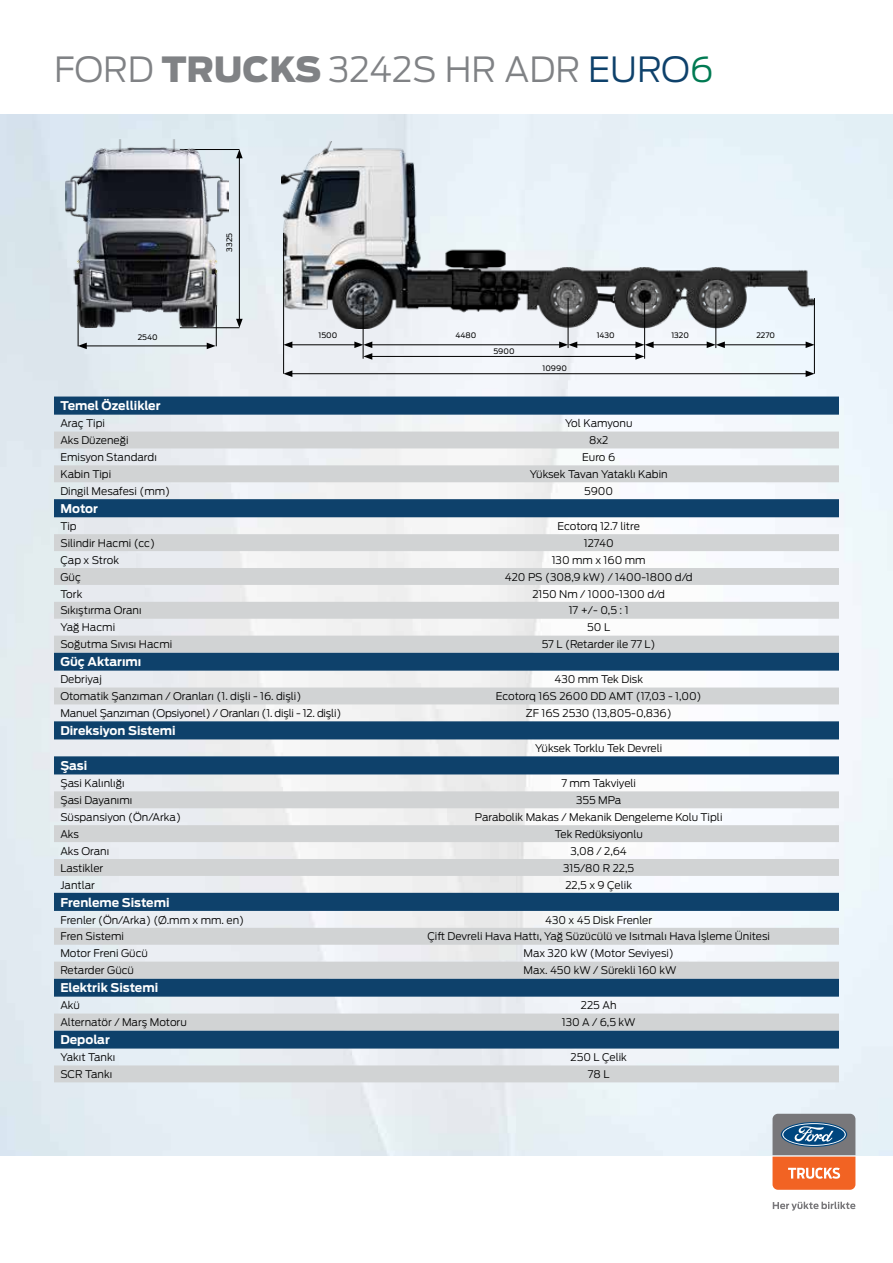
<style>
.page{position:relative;width:893px;height:1263px;background:#fff}
.page>*{position:absolute;margin:0;border:0;box-sizing:border-box;transform-origin:0 0}
.t1{font:300 34.5px "Ford Antenna";color:#808285}
.t2{font:700 12px "Ford Antenna";color:#fff}
.t3{font:300 10.5px "Ford Antenna";color:#000}
.t4{font:300 10.5px "Ford Antenna";letter-spacing:-.02em;color:#000}
.t5{font:7.5px "Ford Antenna";color:#000}
.s1{font-weight:900}
.s2{color:#0e416b}
.s3{color:#007a52}
</style>
<div class="page">
<img style="left:0;top:114px;width:893px;height:1041px">
<svg style="left:772px;top:1114px;width:83px;height:76px;background:#a6796a"></svg>
<svg style="left:773px;top:1202px;width:82px;height:8px"></svg>
<svg style="left:54px;top:396px;width:785px;height:36px"></svg>
<svg style="left:54px;top:432px;width:785px;height:650px"></svg>
<hr style="left:78px;top:305px;width:1px;height:41px;background:#000">
<hr style="left:216px;top:305px;width:1px;height:41px;background:#000">
<hr style="left:84px;top:346px;width:125px;height:1px;background:#000">
<svg style="left:78px;top:343px;width:9px;height:6px"></svg>
<svg style="left:207px;top:343px;width:9px;height:6px"></svg>
<hr style="left:180px;top:149px;width:59px;height:1px;background:#000">
<hr style="left:180px;top:327px;width:59px;height:1px;background:#000">
<hr style="left:239px;top:156px;width:1px;height:165px;background:#000">
<svg style="left:236px;top:149px;width:7px;height:9px"></svg>
<svg style="left:236px;top:319px;width:7px;height:9px"></svg>
<img style="left:65px;top:139px;width:164px;height:188px">
<img style="left:281px;top:142px;width:534px;height:186px">
<hr style="left:283px;top:233px;width:1px;height:141px;background:#000">
<hr style="left:568px;top:298px;width:1px;height:50px;background:#000">
<hr style="left:644px;top:298px;width:1px;height:61px;background:#000">
<hr style="left:363px;top:298px;width:1px;height:61px;background:#000">
<hr style="left:716px;top:298px;width:1px;height:50px;background:#000">
<hr style="left:814px;top:298px;width:1px;height:76px;background:#000">
<hr style="left:370px;top:345px;width:192px;height:1px;background:#000">
<hr style="left:370px;top:356px;width:268px;height:1px;background:#000">
<hr style="left:575px;top:345px;width:63px;height:1px;background:#000">
<svg style="left:559px;top:341px;width:18px;height:7px"></svg>
<hr style="left:651px;top:345px;width:58px;height:1px;background:#000">
<svg style="left:635px;top:341px;width:19px;height:19px"></svg>
<hr style="left:722px;top:345px;width:86px;height:1px;background:#000">
<svg style="left:707px;top:341px;width:18px;height:7px"></svg>
<svg style="left:806px;top:341px;width:9px;height:7px"></svg>
<hr style="left:290px;top:345px;width:67px;height:1px;background:#000">
<svg style="left:283px;top:341px;width:9px;height:7px"></svg>
<svg style="left:354px;top:341px;width:18px;height:19px"></svg>
<hr style="left:290px;top:373px;width:518px;height:1px;background:#000">
<svg style="left:283px;top:370px;width:9px;height:7px"></svg>
<svg style="left:806px;top:370px;width:9px;height:7px"></svg>
<h1 class="t1" style="left:54px;top:40px;width:661px">FORD <span class="s1">TRUCKS</span> 3242S HR ADR <span class="s2">EURO</span><span class="s3">6</span></h1>
<p class="t5" style="left:138px;top:331px;width:22px">2540</p>
<p class="t5" style="left:223px;top:252px;width:20px;rotate:-90deg">3325</p>
<p class="t5" style="left:318px;top:329px;width:20px">1500</p>
<p class="t5" style="left:455px;top:329px;width:23px">4480</p>
<p class="t5" style="left:597px;top:328px;width:20px">1430</p>
<p class="t5" style="left:671px;top:328px;width:19px">1320</p>
<p class="t5" style="left:756px;top:328px;width:20px">2270</p>
<p class="t5" style="left:494px;top:345px;width:23px">5900</p>
<p class="t5" style="left:542px;top:362px;width:26px">10990</p>
<p class="t2" style="left:60px;top:395px;width:102px">Temel Özellikler</p>
<p class="t3" style="left:60px;top:415px;width:46px">Araç Tipi</p>
<p class="t3" style="left:565px;top:415px;width:69px">Yol Kamyonu</p>
<p class="t3" style="left:60px;top:431px;width:70px">Aks Düzeneği</p>
<p class="t3" style="left:589px;top:431px;width:21px">8x2</p>
<p class="t3" style="left:60px;top:448px;width:98px">Emisyon Standardı</p>
<p class="t3" style="left:582px;top:448px;width:35px">Euro 6</p>
<p class="t3" style="left:60px;top:465px;width:52px">Kabin Tipi</p>
<p class="t3" style="left:530px;top:465px;width:140px">Yüksek Tavan Yataklı Kabin</p>
<p class="t3" style="left:60px;top:482px;width:111px">Dingil Mesafesi (mm)</p>
<p class="t3" style="left:584px;top:482px;width:31px">5900</p>
<p class="t2" style="left:60px;top:498px;width:39px">Motor</p>
<p class="t3" style="left:60px;top:517px;width:18px">Tip</p>
<p class="t3" style="left:557px;top:517px;width:84px">Ecotorq 12.7 litre</p>
<p class="t3" style="left:60px;top:534px;width:96px">Silindir Hacmi (cc)</p>
<p class="t3" style="left:584px;top:534px;width:31px">12740</p>
<p class="t3" style="left:60px;top:551px;width:60px">Çap x Strok</p>
<p class="t3" style="left:552px;top:551px;width:96px">130 mm x 160 mm</p>
<p class="t3" style="left:60px;top:568px;width:22px">Güç</p>
<p class="t3" style="left:505px;top:568px;width:189px">420 PS (308,9 kW) / 1400-1800 d/d</p>
<p class="t3" style="left:60px;top:585px;width:23px">Tork</p>
<p class="t3" style="left:532px;top:585px;width:134px">2150 Nm / 1000-1300 d/d</p>
<p class="t3" style="left:60px;top:602px;width:83px">Sıkıştırma Oranı</p>
<p class="t3" style="left:569px;top:602px;width:61px">17 +/- 0,5 : 1</p>
<p class="t3" style="left:60px;top:619px;width:56px">Yağ Hacmi</p>
<p class="t3" style="left:587px;top:619px;width:24px">50 L</p>
<p class="t3" style="left:60px;top:636px;width:113px">Soğutma Sıvısı Hacmi</p>
<p class="t3" style="left:542px;top:636px;width:115px">57 L (Retarder ile 77 L)</p>
<p class="t2" style="left:60px;top:651px;width:83px">Güç Aktarımı</p>
<p class="t3" style="left:60px;top:671px;width:43px">Debriyaj</p>
<p class="t3" style="left:554px;top:671px;width:90px">430 mm Tek Disk</p>
<p class="t3" style="left:60px;top:687px;width:243px">Otomatik Şanzıman / Oranları (1. dişli - 16. dişli)</p>
<p class="t3" style="left:496px;top:687px;width:207px">Ecotorq 16S 2600 DD AMT (17,03 - 1,00)</p>
<p class="t4" style="left:60px;top:704px;width:282px">Manuel Şanzıman (Opsiyonel) / Oranları (1. dişli - 12. dişli)</p>
<p class="t3" style="left:526px;top:704px;width:147px">ZF 16S 2530 (13,805-0,836)</p>
<p class="t2" style="left:60px;top:720px;width:117px">Direksiyon Sistemi</p>
<p class="t3" style="left:535px;top:739px;width:129px">Yüksek Torklu Tek Devreli</p>
<p class="t2" style="left:60px;top:755px;width:28px">Şasi</p>
<p class="t3" style="left:60px;top:774px;width:66px">Şasi Kalınlığı</p>
<p class="t3" style="left:561px;top:774px;width:76px">7 mm Takviyeli</p>
<p class="t3" style="left:60px;top:791px;width:73px">Şasi Dayanımı</p>
<p class="t3" style="left:576px;top:791px;width:47px">355 MPa</p>
<p class="t3" style="left:60px;top:808px;width:122px">Süspansiyon (Ön/Arka)</p>
<p class="t3" style="left:475px;top:808px;width:249px">Parabolik Makas / Mekanik Dengeleme Kolu Tipli</p>
<p class="t3" style="left:60px;top:825px;width:20px">Aks</p>
<p class="t3" style="left:555px;top:825px;width:90px">Tek Redüksiyonlu</p>
<p class="t3" style="left:60px;top:842px;width:50px">Aks Oranı</p>
<p class="t3" style="left:570px;top:842px;width:58px">3,08 / 2,64</p>
<p class="t3" style="left:60px;top:859px;width:44px">Lastikler</p>
<p class="t3" style="left:563px;top:859px;width:73px">315/80 R 22,5</p>
<p class="t3" style="left:60px;top:876px;width:36px">Jantlar</p>
<p class="t3" style="left:565px;top:876px;width:68px">22,5 x 9 Çelik</p>
<p class="t2" style="left:60px;top:891px;width:111px">Frenleme Sistemi</p>
<p class="t3" style="left:60px;top:911px;width:185px">Frenler (Ön/Arka) (Ø.mm x mm. en)</p>
<p class="t3" style="left:545px;top:911px;width:109px">430 x 45 Disk Frenler</p>
<p class="t3" style="left:60px;top:928px;width:65px">Fren Sistemi</p>
<p class="t3" style="left:427px;top:928px;width:344px">Çift Devreli Hava Hattı, Yağ Süzücülü ve Isıtmalı Hava İşleme Ünitesi</p>
<p class="t3" style="left:60px;top:945px;width:89px">Motor Freni Gücü</p>
<p class="t3" style="left:523px;top:945px;width:152px">Max 320 kW (Motor Seviyesi)</p>
<p class="t3" style="left:60px;top:961px;width:75px">Retarder Gücü</p>
<p class="t3" style="left:523px;top:961px;width:154px">Max. 450 kW / Sürekli 160 kW</p>
<p class="t2" style="left:60px;top:977px;width:99px">Elektrik Sistemi</p>
<p class="t3" style="left:60px;top:996px;width:21px">Akü</p>
<p class="t3" style="left:581px;top:996px;width:37px">225 Ah</p>
<p class="t3" style="left:60px;top:1013px;width:128px">Alternatör / Marş Motoru</p>
<p class="t3" style="left:562px;top:1013px;width:75px">130 A / 6,5 kW</p>
<p class="t2" style="left:60px;top:1029px;width:51px">Depolar</p>
<p class="t3" style="left:60px;top:1048px;width:56px">Yakıt Tankı</p>
<p class="t3" style="left:570px;top:1048px;width:58px">250 L Çelik</p>
<p class="t3" style="left:60px;top:1065px;width:53px">SCR Tankı</p>
<p class="t3" style="left:588px;top:1065px;width:23px">78 L</p>
</div>
